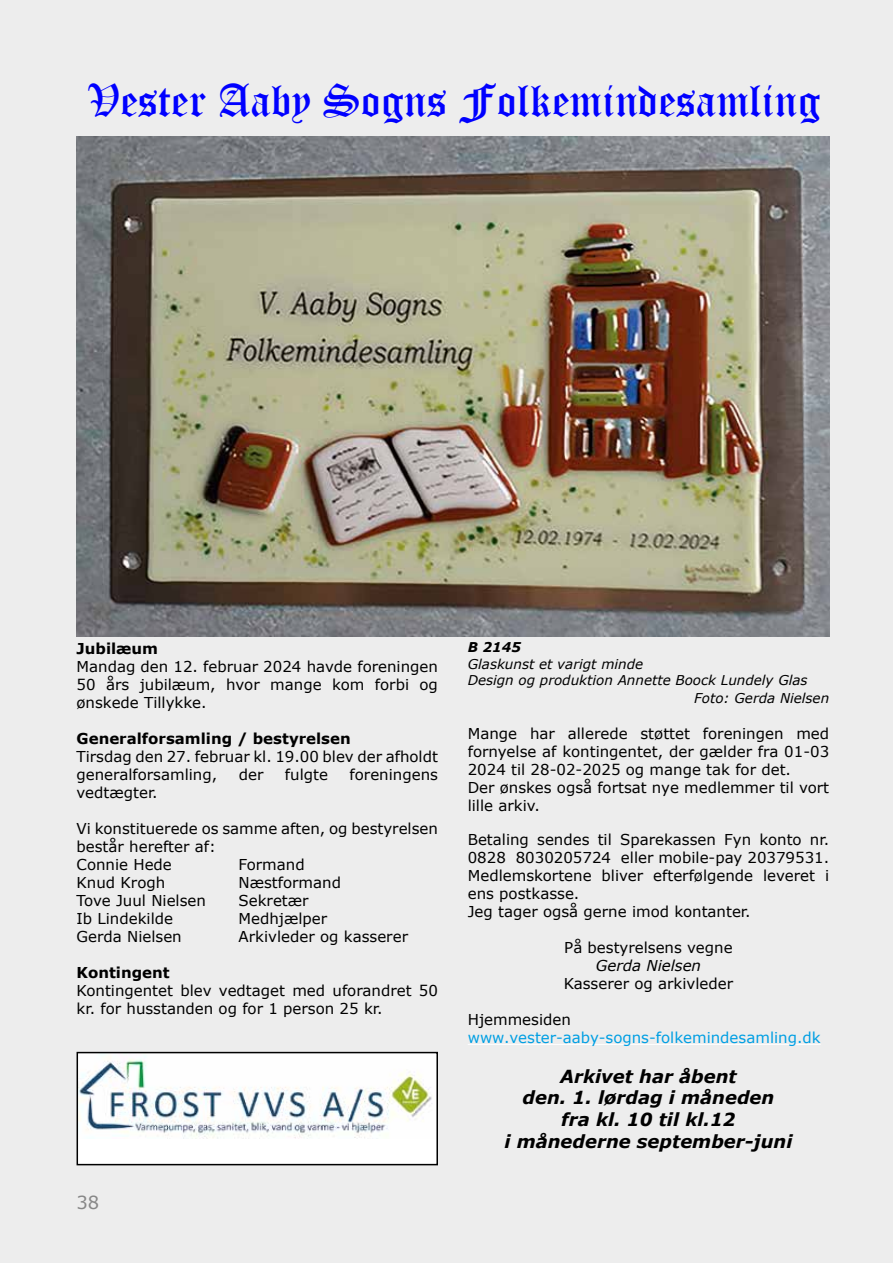
<style>
.page{position:relative;width:893px;height:1263px;background:#ededed}
.page>*{position:absolute;margin:0;border:0;box-sizing:border-box;transform-origin:0 0}
.t1{font:45px "Old English Text";color:#00f}
.t2{font:italic 700 18px/21.6px "Verdana";color:#000;text-align:center}
.t3{font:18px "Verdana";color:#878787}
.t4{font:15px/18px "Verdana";color:#000}
.t5{font:700 15px "Verdana";color:#000}
.t6{font:15px "Verdana";color:#009fe3}
.t7{font:italic 15px "Verdana";color:#000}
.t8{font:italic 13.5px/16.2px "Verdana";color:#000}
.t9{font:italic 700 13.5px "Verdana";color:#000}
</style>
<div class="page">
<hr style="left:468px;top:1044px;width:353px;height:1px;background:#fff">
<img style="left:77px;top:136px;width:752px;height:501px">
<div style="left:77px;top:1052px;width:360px;height:112px;background:#fff"></div>
<img style="left:80px;top:1056px;width:352px;height:82px">
<div style="left:77px;top:1052px;width:361px;height:113px;border:2px solid #000"></div>
<h1 class="t1" style="left:87px;top:71px;width:735px">Vester Aaby Sogns Folkemindesamling</h1>
<p class="t5" style="left:77px;top:637px;width:83px">Jubilæum</p>
<p class="t4" style="left:77px;top:657px;width:363px;text-align:justify">Mandag den 12. februar 2024 havde foreningen 50 års jubilæum, hvor mange kom forbi og ønskede Tillykke.</p>
<p class="t5" style="left:77px;top:727px;width:276px">Generalforsamling / bestyrelsen</p>
<p class="t4" style="left:77px;top:747px;width:363px">Tirsdag den 27. februar kl. 19.00 blev der afholdt generalforsamling,</p>
<p class="t4" style="left:239px;top:765px;width:26px">der</p>
<p class="t4" style="left:285px;top:765px;width:45px">fulgte</p>
<p class="t4" style="left:350px;top:765px;width:90px">foreningens</p>
<p class="t4" style="left:77px;top:783px;width:83px">vedtægter.</p>
<p class="t4" style="left:77px;top:819px;width:363px">Vi konstituerede os samme aften, og bestyrelsen består herefter af:<br>Connie Hede</p>
<p class="t4" style="left:239px;top:855px;width:68px">Formand</p>
<p class="t4" style="left:77px;top:873px;width:90px">Knud Krogh</p>
<p class="t4" style="left:239px;top:873px;width:104px">Næstformand</p>
<p class="t4" style="left:77px;top:891px;width:131px">Tove Juul Nielsen</p>
<p class="t4" style="left:239px;top:891px;width:72px">Sekretær</p>
<p class="t4" style="left:77px;top:909px;width:98px">Ib Lindekilde</p>
<p class="t4" style="left:239px;top:909px;width:90px">Medhjælper</p>
<p class="t4" style="left:77px;top:927px;width:107px">Gerda Nielsen</p>
<p class="t4" style="left:239px;top:927px;width:171px">Arkivleder og kasserer</p>
<p class="t5" style="left:77px;top:961px;width:95px">Kontingent</p>
<p class="t4" style="left:77px;top:981px;width:363px">Kontingentet blev vedtaget med uforandret 50 kr. for husstanden og for 1 person 25 kr.</p>
<p class="t3" style="left:77px;top:1190px;width:24px">38</p>
<p class="t9" style="left:468px;top:638px;width:55px">B 2145</p>
<p class="t8" style="left:468px;top:655px;width:341px">Glaskunst et varigt minde<br>Design og produktion Annette Boock Lundely Glas</p>
<p class="t8" style="left:694px;top:690px;width:137px">Foto: Gerda Nielsen</p>
<p class="t4" style="left:468px;top:724px;width:363px">Mange har allerede støttet foreningen med fornyelse af kontingentet, der gælder fra 01-03<br>2024 til 28-02-2025 og mange tak for det.<br>Der ønskes også fortsat nye medlemmer til vort lille arkiv.</p>
<p class="t4" style="left:468px;top:830px;width:363px">Betaling sendes til Sparekassen Fyn konto nr.<br>0828 8030205724 eller mobile-pay 20379531.<br>Medlemskortene bliver efterfølgende leveret i ens postkasse.<br>Jeg tager også gerne imod kontanter.</p>
<p class="t4" style="left:564px;top:938px;width:170px">På bestyrelsens vegne</p>
<p class="t7" style="left:596px;top:955px;width:107px">Gerda Nielsen</p>
<p class="t4" style="left:564px;top:974px;width:171px">Kasserer og arkivleder</p>
<p class="t4" style="left:468px;top:1010px;width:105px">Hjemmesiden</p>
<p class="t6" style="left:468px;top:1027px;width:354px">www.vester-aaby-sogns-folkemindesamling.dk</p>
<p class="t2" style="left:504px;top:1065px;width:290px">Arkivet har åbent<br>den. 1. lørdag i måneden<br>fra kl. 10 til kl.12<br>i månederne september-juni</p>
</div>
